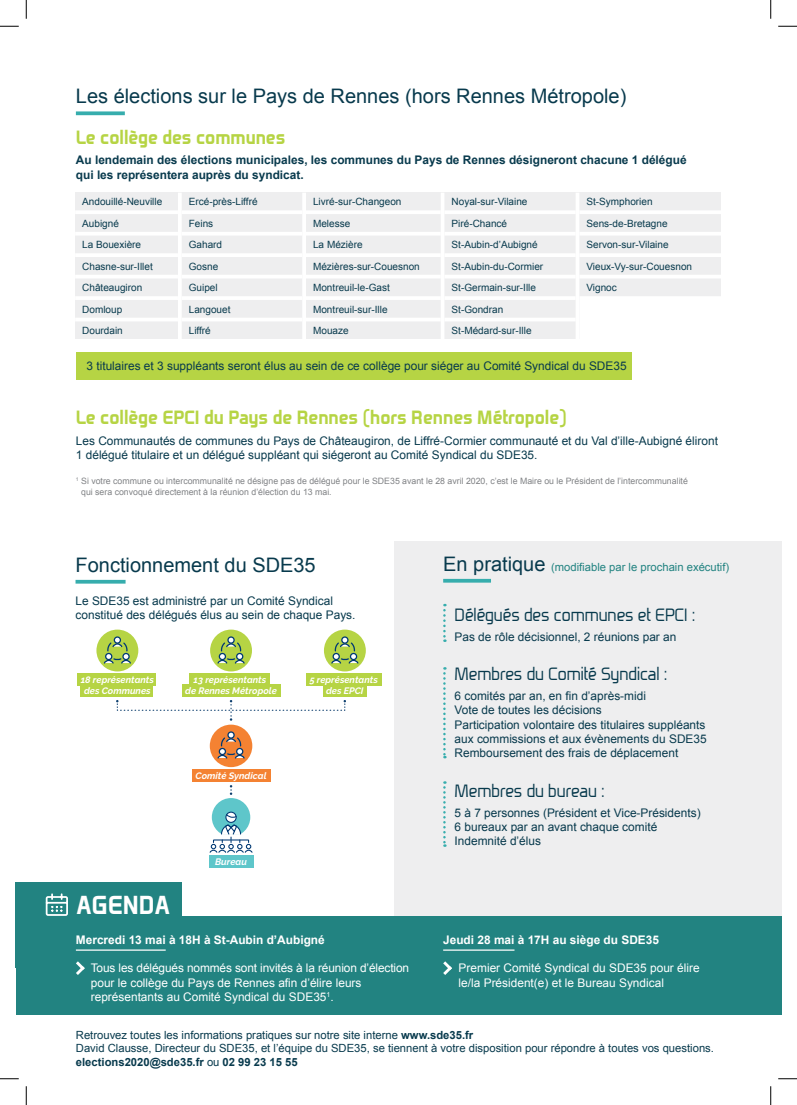
<style>
.page{position:relative;width:797px;height:1105px;background:#fff}
.page>*{position:absolute;margin:0;border:0;box-sizing:border-box;transform-origin:0 0}
.t1{font:700 23.75px "Venacti";color:#fff}
.t2{font:20px "Arial";color:#083a4d}
.t3{font:700 17.5px "Venacti";color:#b6d444}
.t4{font:16.25px "Venacti";color:#083a4d}
.t5{font:11.88px/14.2px "Arial";color:#083a4d}
.t6{font:11.88px/14.2px "Arial";color:#fff}
.t7{font:700 11.88px/14.2px "Arial";color:#083a4d}
.t8{font:700 11.88px "Arial";color:#fff}
.t9{font:11.25px/13.5px "Arial";color:#083a4d}
.t10{font:11.25px "Arial";color:#228381}
.t11{font:10px "Arial";color:#083a4d}
.t12{font:italic 700 9.38px/11.2px "Raleway";color:#fff;text-align:center}
.t13{font:8.75px/10.5px "Arial";color:#808285}
.s1{font-size:20px;color:#083a4d}
.s2{font-weight:700}
</style>
<div class="page">
<div style="left:16px;top:916px;width:765px;height:98px;background:#228381"></div>
<div style="left:16px;top:882px;width:166px;height:86px;background:#228381"></div>
<div style="left:394px;top:541px;width:387px;height:375px;background:#eeeeef"></div>
<hr style="left:443px;top:949px;width:71px;height:2px;background:#fff">
<svg style="left:443px;top:961px;width:9px;height:14px"></svg>
<hr style="left:76px;top:949px;width:90px;height:2px;background:#fff">
<svg style="left:76px;top:961px;width:9px;height:14px"></svg>
<svg style="left:76px;top:111px;width:49px;height:4px"></svg>
<div style="left:75px;top:193px;width:646px;height:146px;background:#eeeeef"></div>
<svg style="left:178px;top:193px;width:401px;height:17px"></svg>
<svg style="left:75px;top:210px;width:646px;height:129px"></svg>
<svg style="left:75px;top:580px;width:51px;height:4px"></svg>
<div style="left:76px;top:352px;width:555px;height:27px;background:#b6d444"></div>
<svg style="left:45px;top:893px;width:23px;height:23px"></svg>
<div style="left:209px;top:855px;width:44px;height:13px;background:#5ec6ca"></div>
<div style="left:192px;top:770px;width:78px;height:12px;background:#f48232"></div>
<div style="left:212px;top:798px;width:38px;height:38px;background:#5ec6ca;border-radius:50%"></div>
<div style="left:210px;top:725px;width:42px;height:42px;background:#f48232;border-radius:50%"></div>
<div style="left:227px;top:731px;width:8px;height:8px;border:1px solid #003973;border-radius:50%"></div>
<svg style="left:217px;top:732px;width:28px;height:27px"></svg>
<svg style="left:230px;top:785px;width:2px;height:10px"></svg>
<svg style="left:226px;top:812px;width:10px;height:10px"></svg>
<div style="left:225px;top:812px;width:12px;height:11px;border:1px solid #003973;border-radius:50%"></div>
<svg style="left:225px;top:813px;width:12px;height:5px"></svg>
<svg style="left:209px;top:824px;width:44px;height:29px"></svg>
<div style="left:189px;top:674px;width:80px;height:12px;background:#b6d444"></div>
<div style="left:182px;top:684px;width:98px;height:13px;background:#b6d444"></div>
<div style="left:77px;top:674px;width:78px;height:12px;background:#b6d444"></div>
<div style="left:80px;top:684px;width:73px;height:13px;background:#b6d444"></div>
<div style="left:306px;top:674px;width:76px;height:12px;background:#b6d444"></div>
<div style="left:324px;top:684px;width:43px;height:13px;background:#b6d444"></div>
<div style="left:96px;top:630px;width:42px;height:41px;background:#b6d444;border-radius:50%"></div>
<div style="left:114px;top:636px;width:7px;height:8px;border:1px solid #003973;border-radius:50%"></div>
<svg style="left:103px;top:637px;width:28px;height:27px"></svg>
<div style="left:210px;top:630px;width:42px;height:41px;background:#b6d444;border-radius:50%"></div>
<div style="left:227px;top:636px;width:8px;height:8px;border:1px solid #003973;border-radius:50%"></div>
<svg style="left:217px;top:637px;width:28px;height:27px"></svg>
<div style="left:324px;top:630px;width:42px;height:41px;background:#b6d444;border-radius:50%"></div>
<div style="left:341px;top:636px;width:7px;height:8px;border:1px solid #003973;border-radius:50%"></div>
<svg style="left:331px;top:637px;width:28px;height:27px"></svg>
<svg style="left:116px;top:700px;width:230px;height:21px"></svg>
<svg style="left:443px;top:579px;width:48px;height:4px"></svg>
<svg style="left:443px;top:604px;width:2px;height:38px"></svg>
<svg style="left:443px;top:781px;width:2px;height:66px"></svg>
<svg style="left:443px;top:667px;width:2px;height:91px"></svg>
<svg style="left:0;top:25px;width:19px;height:2px"></svg>
<svg style="left:778px;top:25px;width:19px;height:2px"></svg>
<svg style="left:0;top:1078px;width:19px;height:1px"></svg>
<svg style="left:778px;top:1078px;width:19px;height:1px"></svg>
<svg style="left:25px;top:0;width:2px;height:19px"></svg>
<svg style="left:25px;top:1086px;width:2px;height:19px"></svg>
<svg style="left:770px;top:0;width:1px;height:19px"></svg>
<svg style="left:770px;top:1086px;width:1px;height:19px"></svg>
<h2 class="t2" style="left:76px;top:83px;width:552px">Les élections sur le Pays de Rennes (hors Rennes Métropole)</h2>
<h3 class="t3" style="left:76px;top:127px;width:211px">Le collège des communes</h3>
<p class="t7" style="left:76px;top:153px;width:612px">Au lendemain des élections municipales, les communes du Pays de Rennes désigneront chacune 1 délégué qui les représentera auprès du syndicat.</p>
<p class="t11" style="left:82px;top:195px;width:82px">Andouillé-Neuville</p>
<p class="t11" style="left:189px;top:195px;width:70px">Ercé-près-Liffré</p>
<p class="t11" style="left:313px;top:195px;width:90px">Livré-sur-Changeon</p>
<p class="t11" style="left:451px;top:195px;width:77px">Noyal-sur-Vilaine</p>
<p class="t11" style="left:586px;top:195px;width:68px">St-Symphorien</p>
<p class="t11" style="left:82px;top:217px;width:38px">Aubigné</p>
<p class="t11" style="left:189px;top:217px;width:26px">Feins</p>
<p class="t11" style="left:313px;top:217px;width:39px">Melesse</p>
<p class="t11" style="left:451px;top:217px;width:57px">Piré-Chancé</p>
<p class="t11" style="left:586px;top:217px;width:83px">Sens-de-Bretagne</p>
<p class="t11" style="left:82px;top:238px;width:60px">La Bouexière</p>
<p class="t11" style="left:189px;top:238px;width:35px">Gahard</p>
<p class="t11" style="left:313px;top:238px;width:51px">La Mézière</p>
<p class="t11" style="left:451px;top:238px;width:88px">St-Aubin-d’Aubigné</p>
<p class="t11" style="left:586px;top:238px;width:84px">Servon-sur-Vilaine</p>
<p class="t11" style="left:82px;top:259px;width:72px">Chasne-sur-Illet</p>
<p class="t11" style="left:189px;top:259px;width:31px">Gosne</p>
<p class="t11" style="left:313px;top:259px;width:108px">Mézières-sur-Couesnon</p>
<p class="t11" style="left:451px;top:259px;width:93px">St-Aubin-du-Cormier</p>
<p class="t11" style="left:586px;top:259px;width:107px">Vieux-Vy-sur-Couesnon</p>
<p class="t11" style="left:82px;top:281px;width:62px">Châteaugiron</p>
<p class="t11" style="left:189px;top:281px;width:30px">Guipel</p>
<p class="t11" style="left:313px;top:281px;width:78px">Montreuil-le-Gast</p>
<p class="t11" style="left:451px;top:281px;width:86px">St-Germain-sur-Ille</p>
<p class="t11" style="left:586px;top:281px;width:32px">Vignoc</p>
<p class="t11" style="left:82px;top:302px;width:42px">Domloup</p>
<p class="t11" style="left:189px;top:302px;width:43px">Langouet</p>
<p class="t11" style="left:313px;top:302px;width:76px">Montreuil-sur-Ille</p>
<p class="t11" style="left:451px;top:302px;width:53px">St-Gondran</p>
<p class="t11" style="left:82px;top:324px;width:42px">Dourdain</p>
<p class="t11" style="left:189px;top:324px;width:24px">Liffré</p>
<p class="t11" style="left:313px;top:324px;width:37px">Mouaze</p>
<p class="t11" style="left:451px;top:324px;width:82px">St-Médard-sur-Ille</p>
<p class="t5" style="left:86px;top:359px;width:541px">3 titulaires et 3 suppléants seront élus au sein de ce collège pour siéger au Comité Syndical du SDE35</p>
<h3 class="t3" style="left:76px;top:406px;width:492px">Le collège EPCI du Pays de Rennes (hors Rennes Métropole)</h3>
<p class="t5" style="left:76px;top:434px;width:643px">Les Communautés de communes du Pays de Châteaugiron, de Liffré-Cormier communauté et du Val d’ille-Aubigné éliront<br>1 délégué titulaire et un délégué suppléant qui siégeront au Comité Syndical du SDE35.</p>
<p class="t13" style="left:81px;top:476px;width:608px;text-indent:-5px"><sup>1</sup> Si votre commune ou intercommunalité ne désigne pas de délégué pour le SDE35 avant le 28 avril 2020, c’est le Maire ou le Président de l’intercommunalité qui sera convoqué directement à la réunion d’élection du 13 mai.</p>
<h2 class="t2" style="left:75px;top:552px;width:242px">Fonctionnement du SDE35</h2>
<p class="t5" style="left:75px;top:594px;width:281px">Le SDE35 est administré par un Comité Syndical constitué des délégués élus au sein de chaque Pays.</p>
<p class="t12" style="left:81px;top:674px;width:75px">18 représentants des Communes</p>
<p class="t12" style="left:185px;top:674px;width:93px">13 représentants<br>de Rennes Métropole</p>
<p class="t12" style="left:310px;top:674px;width:70px">5 représentants des EPCI</p>
<p class="t12" style="left:195px;top:770px;width:73px">Comité Syndical</p>
<h1 class="t1" style="left:76px;top:890px;width:95px">AGENDA</h1>
<p class="t12" style="left:215px;top:856px;width:33px">Bureau</p>
<p class="t10" style="left:443px;top:559px;width:288px"><span class="s1">En pratique</span> (modifiable par le prochain exécutif)</p>
<h3 class="t4" style="left:454px;top:604px;width:242px">Délégués des communes et EPCI :</h3>
<p class="t5" style="left:454px;top:629px;width:223px">Pas de rôle décisionnel, 2 réunions par an</p>
<h3 class="t4" style="left:454px;top:664px;width:214px">Membres du Comité Syndical :</h3>
<p class="t5" style="left:454px;top:689px;width:254px">6 comités par an, en fin d’après-midi<br>Vote de toutes les décisions<br>Participation volontaire des titulaires suppléants aux commissions et aux évènements du SDE35<br>Remboursement des frais de déplacement</p>
<h3 class="t4" style="left:454px;top:780px;width:152px">Membres du bureau :</h3>
<p class="t5" style="left:454px;top:805px;width:247px">5 à 7 personnes (Président et Vice-Présidents)<br>6 bureaux par an avant chaque comité<br>Indemnité d’élus</p>
<p class="t8" style="left:76px;top:932px;width:250px">Mercredi 13 mai à 18H à St-Aubin d’Aubigné</p>
<p class="t6" style="left:91px;top:961px;width:320px">Tous les délégués nommés sont invités à la réunion d’élection pour le collège du Pays de Rennes afin d’élire leurs représentants au Comité Syndical du SDE35<sup>1</sup>.</p>
<p class="t9" style="left:76px;top:1028px;width:639px">Retrouvez toutes les informations pratiques sur notre site interne <span class="s2">www.sde35.fr<br></span>David Clausse, Directeur du SDE35, et l’équipe du SDE35, se tiennent à votre disposition pour répondre à toutes vos questions. <span class="s2">elections2020@sde35.fr</span> ou <span class="s2">02 99 23 15 55</span></p>
<p class="t8" style="left:443px;top:932px;width:217px">Jeudi 28 mai à 17H au siège du SDE35</p>
<p class="t6" style="left:458px;top:961px;width:242px">Premier Comité Syndical du SDE35 pour élire le/la Président(e) et le Bureau Syndical</p>
</div>
